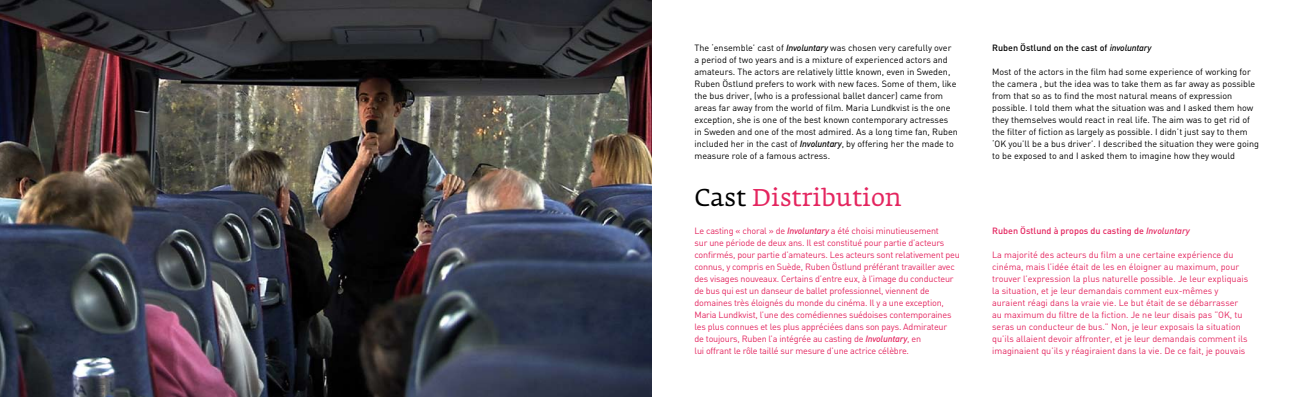
<style>
.page{position:relative;width:1304px;height:397px;background:#fff}
.page>*{position:absolute;margin:0;border:0;box-sizing:border-box;transform-origin:0 0}
.t1{font:24px "Fedra Serif A";color:#e4255f}
.t2{font:9px/12px "DIN Regular Alternate";color:#000}
.t3{font:9px/12px "DIN Regular Alternate";letter-spacing:-.02em;color:#e4255f}
.t4{font:9px/12px "DIN Regular Alternate";color:#e4255f}
.t5{font:9px "DIN Medium Alternate";color:#e4255f}
.t6{font:9px "DIN Medium Alternate";color:#000}
.s1{font-family:"DIN Medium Italic Alt"}
.s2{color:#000}
</style>
<div class="page">
<img style="left:0;top:0;width:652px;height:397px">
<p class="t2" style="left:694px;top:42px;width:265px">The ‘ensemble’ cast of <span class="s1">Involuntary</span> was chosen very carefully over a period of two years and is a mixture of experienced actors and amateurs. The actors are relatively little known, even in Sweden, Ruben Östlund prefers to work with new faces. Some of them, like the bus driver, (who is a professional ballet dancer) came from areas far away from the world of film. Maria Lundkvist is the one exception, she is one of the best known contemporary actresses in Sweden and one of the most admired. As a long time fan, Ruben included her in the cast of <span class="s1">Involuntary</span>, by offering her the made to measure role of a famous actress.</p>
<p class="t6" style="left:992px;top:42px;width:161px">Ruben Östlund on the cast of <span class="s1">involuntary</span></p>
<p class="t2" style="left:992px;top:66px;width:268px">Most of the actors in the film had some experience of working for the camera , but the idea was to take them as far away as possible from that so as to find the most natural means of expression possible. I told them what the situation was and I asked them how they themselves would react in real life. The aim was to get rid of the filter of fiction as largely as possible. I didn’t just say to them ‘OK you’ll be a bus driver’. I described the situation they were going to be exposed to and I asked them to imagine how they would</p>
<h1 class="t1" style="left:694px;top:183px;width:209px"><span class="s2">Cast</span> Distribution</h1>
<p class="t3" style="left:694px;top:225px;width:267px">Le casting « choral » de <span class="s1">Involuntary</span> a été choisi minutieusement<br>sur une période de deux ans. Il est constitué pour partie d’acteurs confirmés, pour partie d’amateurs. Les acteurs sont relativement peu connus, y compris en Suède, Ruben Östlund préférant travailler avec des visages nouveaux. Certains d’entre eux, à l’image du conducteur de bus qui est un danseur de ballet professionnel, viennent de domaines très éloignés du monde du cinéma. Il y a une exception, Maria Lundkvist, l’une des comédiennes suédoises contemporaines les plus connues et les plus appréciées dans son pays. Admirateur<br>de toujours, Ruben l’a intégrée au casting de <span class="s1">Involuntary</span>, en<br>lui offrant le rôle taillé sur mesure d’une actrice célèbre.</p>
<p class="t5" style="left:992px;top:225px;width:199px">Ruben Östlund à propos du casting de <span class="s1">Involuntary</span></p>
<p class="t4" style="left:992px;top:249px;width:257px">La majorité des acteurs du film a une certaine expérience du cinéma, mais l’idée était de les en éloigner au maximum, pour trouver l’expression la plus naturelle possible. Je leur expliquais la situation, et je leur demandais comment eux-mêmes y auraient réagi dans la vraie vie. Le but était de se débarrasser au maximum du filtre de la fiction. Je ne leur disais pas ”OK, tu seras un conducteur de bus.” Non, je leur exposais la situation qu’ils allaient devoir affronter, et je leur demandais comment ils imaginaient qu’ils y réagiraient dans la vie. De ce fait, je pouvais</p>
</div>
